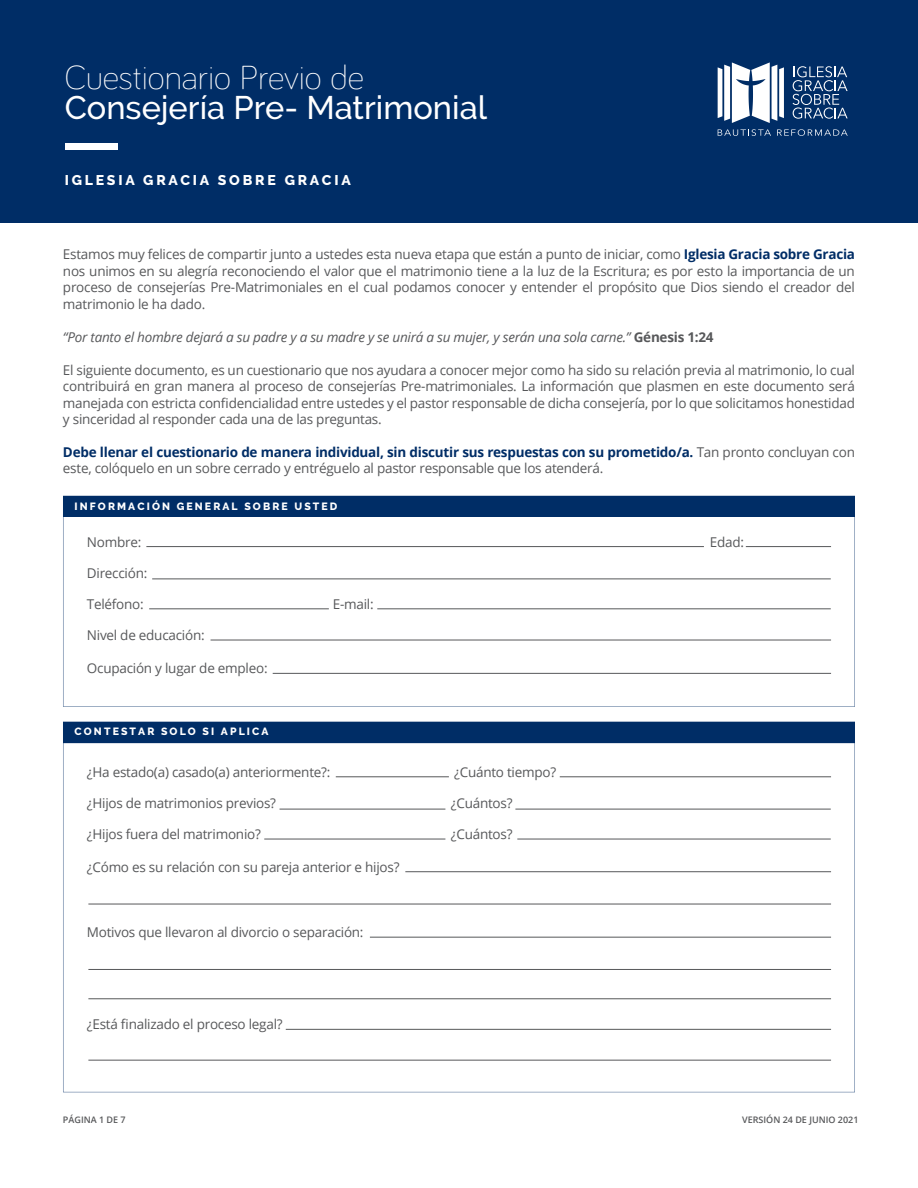
<style>
.page{position:relative;width:918px;height:1188px;background:#fff}
.page>*{position:absolute;margin:0;border:0;box-sizing:border-box;transform-origin:0 0}
.t1{font:300 34.5px "Bariol";color:#fff}
.t2{font:500 32.55px "Raleway";color:#fff}
.t3{font:800 14.1px "Raleway";letter-spacing:.2em;color:#fff}
.t4{font:13.5px/16.5px "Open Sans";letter-spacing:-.02em;color:#57585a;text-align:justify}
.t5{font:italic 13.5px "Open Sans";letter-spacing:-.02em;color:#57585a}
.t6{font:800 10.5px "Raleway";letter-spacing:.2em;color:#fff}
.t7{font:600 9px "Open Sans";color:#57585a}
.s1{font-weight:700;color:#002d66}
.s2{font-weight:700;font-style:normal}
</style>
<div class="page">
<div style="left:0;top:0;width:918px;height:222px;background:#002d66"></div>
<div style="left:65px;top:143px;width:52px;height:7px;background:#fff"></div>
<svg style="left:793px;top:66px;width:55px;height:53px"></svg>
<svg style="left:718px;top:62px;width:66px;height:61px"></svg>
<svg style="left:718px;top:129px;width:53px;height:7px"></svg>
<svg style="left:777px;top:129px;width:71px;height:7px"></svg>
<div style="left:63px;top:496px;width:792px;height:18px;background:#002d66"></div>
<svg style="left:63px;top:743px;width:792px;height:349px"></svg>
<svg style="left:63px;top:514px;width:792px;height:193px"></svg>
<div style="left:63px;top:722px;width:792px;height:21px;background:#002d66"></div>
<hr style="left:280px;top:809px;width:165px;height:1px;background:#57585a">
<hr style="left:264px;top:839px;width:181px;height:1px;background:#57585a">
<hr style="left:515px;top:809px;width:316px;height:1px;background:#57585a">
<hr style="left:517px;top:839px;width:314px;height:1px;background:#57585a">
<hr style="left:560px;top:777px;width:271px;height:1px;background:#57585a">
<hr style="left:336px;top:777px;width:113px;height:1px;background:#57585a">
<hr style="left:88px;top:904px;width:743px;height:1px;background:#57585a">
<hr style="left:405px;top:871px;width:426px;height:1px;background:#57585a">
<hr style="left:88px;top:969px;width:743px;height:1px;background:#57585a">
<hr style="left:88px;top:999px;width:743px;height:1px;background:#57585a">
<hr style="left:370px;top:937px;width:461px;height:1px;background:#57585a">
<hr style="left:149px;top:609px;width:180px;height:1px;background:#57585a">
<hr style="left:152px;top:579px;width:679px;height:1px;background:#57585a">
<hr style="left:377px;top:609px;width:454px;height:1px;background:#57585a">
<hr style="left:746px;top:546px;width:85px;height:1px;background:#57585a">
<hr style="left:146px;top:546px;width:558px;height:1px;background:#57585a">
<hr style="left:211px;top:640px;width:620px;height:1px;background:#57585a">
<hr style="left:273px;top:673px;width:558px;height:1px;background:#57585a">
<hr style="left:88px;top:1060px;width:743px;height:1px;background:#57585a">
<hr style="left:286px;top:1029px;width:545px;height:1px;background:#57585a">
<h1 class="t1" style="left:65px;top:54px;width:301px">Cuestionario Previo de</h1>
<h2 class="t2" style="left:65px;top:89px;width:424px">Consejería Pre- Matrimonial</h2>
<p class="t3" style="left:65px;top:172px;width:288px">IGLESIA GRACIA SOBRE GRACIA</p>
<p class="t4" style="left:63px;top:246px;width:794px">Estamos muy felices de compartir junto a ustedes esta nueva etapa que están a punto de iniciar, como <span class="s1">Iglesia Gracia sobre Gracia </span>nos unimos en su alegría reconociendo el valor que el matrimonio tiene a la luz de la Escritura; es por esto la importancia de un proceso de consejerías Pre-Matrimoniales en el cual podamos conocer y entender el propósito que Dios siendo el creador del matrimonio le ha dado.</p>
<p class="t5" style="left:63px;top:327px;width:652px">“Por tanto el hombre dejará a su padre y a su madre y se unirá a su mujer, y serán una sola carne.” <span class="s2">Génesis 1:24</span></p>
<p class="t4" style="left:63px;top:361px;width:794px">El siguiente documento, es un cuestionario que nos ayudara a conocer mejor como ha sido su relación previa al matrimonio, lo cual contribuirá en gran manera al proceso de consejerías Pre-matrimoniales. La información que plasmen en este documento será manejada con estricta confidencialidad entre ustedes y el pastor responsable de dicha consejería, por lo que solicitamos honestidad y sinceridad al responder cada una de las preguntas.</p>
<p class="t4" style="left:63px;top:443px;width:794px"><span class="s1">Debe llenar el cuestionario de manera individual, sin discutir sus respuestas con su prometido/a.</span> Tan pronto concluyan con este, colóquelo en un sobre cerrado y entréguelo al pastor responsable que los atenderá.</p>
<p class="t6" style="left:75px;top:500px;width:264px">INFORMACIÓN GENERAL SOBRE USTED</p>
<p class="t4" style="left:87px;top:533px;width:56px">Nombre:</p>
<p class="t4" style="left:710px;top:533px;width:36px">Edad:</p>
<p class="t4" style="left:87px;top:565px;width:62px">Dirección:</p>
<p class="t4" style="left:87px;top:595px;width:58px">Teléfono:</p>
<p class="t4" style="left:333px;top:595px;width:42px">E-mail:</p>
<p class="t4" style="left:87px;top:627px;width:119px">Nivel de educación:</p>
<p class="t4" style="left:87px;top:660px;width:182px">Ocupación y lugar de empleo:</p>
<p class="t6" style="left:75px;top:726px;width:195px">CONTESTAR SOLO SI APLICA</p>
<p class="t4" style="left:87px;top:763px;width:245px">¿Ha estado(a) casado(a) anteriormente?:</p>
<p class="t4" style="left:454px;top:763px;width:103px">¿Cuánto tiempo?</p>
<p class="t4" style="left:87px;top:795px;width:191px">¿Hijos de matrimonios previos?</p>
<p class="t4" style="left:451px;top:795px;width:63px">¿Cuántos?</p>
<p class="t4" style="left:87px;top:825px;width:175px">¿Hijos fuera del matrimonio?</p>
<p class="t4" style="left:451px;top:825px;width:63px">¿Cuántos?</p>
<p class="t4" style="left:87px;top:858px;width:314px">¿Cómo es su relación con su pareja anterior e hijos?</p>
<p class="t4" style="left:87px;top:924px;width:278px">Motivos que llevaron al divorcio o separación:</p>
<p class="t4" style="left:87px;top:1016px;width:197px">¿Está finalizado el proceso legal?</p>
<p class="t7" style="left:63px;top:1114px;width:64px">PÁGINA 1 DE 7</p>
<p class="t7" style="left:742px;top:1114px;width:118px">VERSIÓN 24 DE JUNIO 2021</p>
</div>
